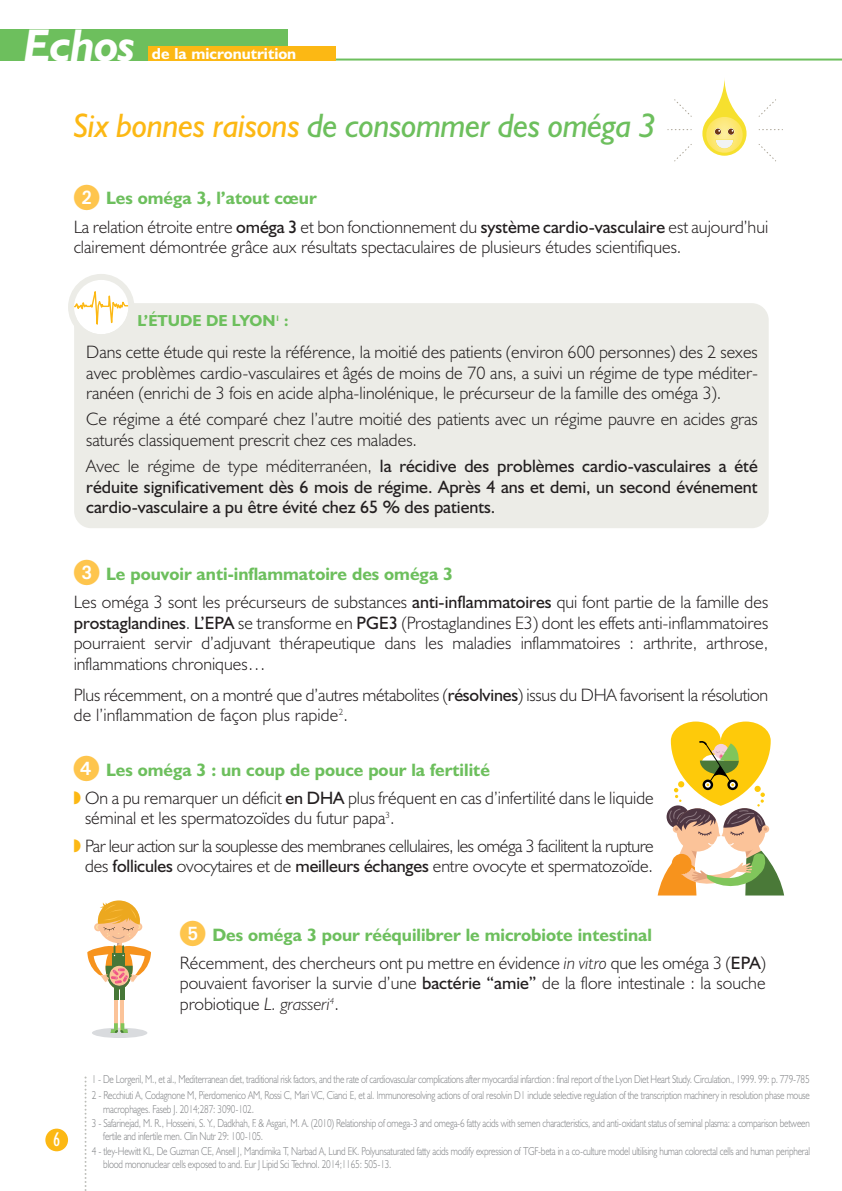
<style>
.page{position:relative;width:842px;height:1191px;background:#fff}
.page>*{position:absolute;margin:0;border:0;box-sizing:border-box;transform-origin:0 0}
.t1{font:italic 700 46px "Humanist 521 BT";letter-spacing:-.015em;color:#fff}
.t2{font:italic 34px "Humanist 521 BT";letter-spacing:-.015em;color:#6dbf5d}
.t3{font:condensed 20px "Humanist 521 BT";color:#fff}
.t4{font:300 18px/20.6px "Humanist 521 BT";color:#231f20}
.t5{font:18px/20.6px "Humanist 521 BT";color:#231f20;text-align:justify}
.t6{font:300 18px/27.4px "Humanist 521 BT";letter-spacing:-.025em;color:#231f20}
.t7{font:700 16px "Humanist 521 BT";color:#fff}
.t8{font:700 16px "Humanist 521 BT";color:#6dbf5d}
.t9{font:300 11.6px/14.4px "Humanist 521 BT";letter-spacing:-.02em;color:#808285;scale:.8 1}
.s1{color:#fcb814}
.s2{font-weight:700;color:#6dbf5d}
.s3{font-weight:400}
.s4{font-weight:300}
.s5{font-family:"Pi Le Je";font-weight:400;color:#fcb814}
.s6{font-style:italic}
</style>
<div class="page">
<div style="left:45px;top:1128px;width:23px;height:23px;background:#fcb814;border-radius:50%"></div>
<hr style="left:0;top:59px;width:842px;height:2px;background:#6dbf5d">
<div style="left:1px;top:29px;width:287px;height:32px;background:#6dbf5d"></div>
<div style="left:148px;top:46px;width:188px;height:15px;background:#fcb814"></div>
<div style="left:0;top:29px;width:5px;height:32px;background:#6dbf5d"></div>
<svg style="left:85px;top:1076px;width:2px;height:115px"></svg>
<div style="left:74px;top:303px;width:695px;height:225px;background:#ecece7;border-radius:17px"></div>
<svg style="left:68px;top:274px;width:66px;height:60px"></svg>
<svg style="left:658px;top:721px;width:126px;height:174px"></svg>
<div style="left:92px;top:1027px;width:55px;height:11px;background:#d9dbde;border-radius:50%"></div>
<hr style="left:121px;top:987px;width:3px;height:44px;background:#fbc399">
<hr style="left:114px;top:987px;width:4px;height:44px;background:#fbc399">
<hr style="left:114px;top:986px;width:4px;height:13px;background:#477737">
<div style="left:120px;top:986px;width:5px;height:13px;background:#477737"></div>
<svg style="left:110px;top:1023px;width:18px;height:10px"></svg>
<svg style="left:87px;top:900px;width:64px;height:89px"></svg>
<svg style="left:668px;top:129px;width:24px;height:1px"></svg>
<svg style="left:675px;top:99px;width:17px;height:18px"></svg>
<svg style="left:674px;top:144px;width:18px;height:18px"></svg>
<svg style="left:759px;top:129px;width:24px;height:1px"></svg>
<svg style="left:759px;top:99px;width:17px;height:18px"></svg>
<svg style="left:759px;top:144px;width:17px;height:18px"></svg>
<svg style="left:702px;top:78px;width:44px;height:78px"></svg>
<img style="left:708px;top:142px;width:33px;height:11px">
<h1 class="t1" style="left:24px;top:29px;width:112px">Echos</h1>
<p class="t7" style="left:152px;top:48px;width:146px">de la micronutrition</p>
<h2 class="t2" style="left:74px;top:113px;width:584px"><span class="s1">Six bonnes raisons</span> de consommer des oméga 3</h2>
<p class="t4" style="left:74px;top:186px;width:696px;line-height:28.2px;text-indent:32px"><span class="s2">Les oméga 3, l’atout cœur<br></span>La relation étroite entre <span class="s3">oméga 3</span> et bon fonctionnement du <span class="s3">système cardio-vasculaire</span> est aujourd’hui</p>
<p class="t4" style="left:74px;top:239px;width:609px">clairement démontrée grâce aux résultats spectaculaires de plusieurs études scientifiques.</p>
<p class="t8" style="left:137px;top:315px;width:153px">L’ÉTUDE DE LYON<sup>1</sup> :</p>
<p class="t4" style="left:86px;top:344px;width:673px;text-align:justify">Dans cette étude qui reste la référence, la moitié des patients (environ 600 personnes) des 2 sexes avec problèmes cardio-vasculaires et âgés de moins de 70 ans, a suivi un régime de type méditer&shy;ranéen (enrichi de 3 fois en acide alpha-linolénique, le précurseur de la famille des oméga 3).</p>
<p class="t4" style="left:86px;top:411px;width:673px">Ce régime a été comparé chez l’autre moitié des patients avec un régime pauvre en acides gras saturés classiquement prescrit chez ces malades.</p>
<p class="t5" style="left:86px;top:457px;width:673px"><span class="s4">Avec le régime de type méditerranéen,</span> la récidive des problèmes cardio-vasculaires a été réduite significativement dès 6 mois de régime. Après 4 ans et demi, un second événement cardio-vasculaire a pu être évité chez 65 % des patients.</p>
<p class="t4" style="left:74px;top:562px;width:696px;line-height:28.2px;text-indent:32px"><span class="s2">Le pouvoir anti-inflammatoire des oméga 3<br></span>Les oméga 3 sont les précurseurs de substances <span class="s3">anti-inflammatoires</span> qui font partie de la famille des</p>
<p class="t4" style="left:74px;top:614px;width:696px;text-align:justify"><span class="s3">prostaglandines</span>. <span class="s3">L’EPA</span> se transforme en <span class="s3">PGE3</span> (Prostaglandines E3) dont les effets anti-inflammatoires pourraient servir d’adjuvant thérapeutique dans les maladies inflammatoires : arthrite, arthrose, inflammations chroniques…</p>
<p class="t4" style="left:74px;top:686px;width:696px">Plus récemment, on a montré que d’autres métabolites (<span class="s3">résolvines</span>) issus du DHA favorisent la résolution de l’inflammation de façon plus rapide<sup>2</sup>.</p>
<p class="t4" style="left:74px;top:757px;width:582px;line-height:28.2px;text-indent:33px"><span class="s2">Les oméga 3 : un coup de pouce pour la fertilité<br></span><span class="s5">w</span> On a pu remarquer un déficit <span class="s3">en DHA</span> plus fréquent en cas d’infertilité dans le liquide</p>
<p class="t6" style="left:74px;top:806px;width:582px;text-indent:12px">séminal et les spermatozoïdes du futur papa<sup>3</sup>.<br><span class="s5">w</span> Par leur action sur la souplesse des membranes cellulaires, les oméga 3 facilitent la rupture</p>
<p class="t4" style="left:85px;top:858px;width:569px">des <span class="s3">follicules</span> ovocytaires et de <span class="s3">meilleurs échanges</span> entre ovocyte et spermatozoïde.</p>
<p class="t3" style="left:53px;top:1132px;width:9px">6</p>
<p class="t4" style="left:180px;top:922px;width:587px;line-height:28.2px;text-indent:32px"><span class="s2">Des oméga 3 pour rééquilibrer le microbiote intestinal<br></span>Récemment, des chercheurs ont pu mettre en évidence <span class="s6">in vitro</span> que les oméga 3 (<span class="s3">EPA</span>)</p>
<p class="t4" style="left:180px;top:975px;width:587px">pouvaient favoriser la survie d’une <span class="s3">bactérie “amie”</span> de la flore intestinale : la souche probiotique <span class="s6">L. grasseri</span><sup>4</sup>.</p>
<p class="t9" style="left:92px;top:1073px;width:899px;line-height:15.4px">1 - De Lorgeril, M., et al., Mediterranean diet, traditional risk factors, and the rate of cardiovascular complications after myocardial infarction : final report of the Lyon Diet Heart Study. Circulation., 1999. 99: p. 779-785<br>2 - Recchiuti A, Codagnone M, Pierdomenico AM, Rossi C, Mari VC, Cianci E, et al. Immunoresolving actions of oral resolvin D1 include selective regulation of the transcription machinery in resolution phase mouse</p>
<p class="t9" style="left:92px;top:1103px;width:899px;text-indent:12px">macrophages. Faseb J. 2014;287: 3090-102.<br>3 - Safarinejad, M. R., Hosseini, S. Y., Dadkhah, F. &amp; Asgari, M. A. (2010) Relationship of omega-3 and omega-6 fatty acids with semen characteristics, and anti-oxidant status of seminal plasma: a comparison between</p>
<p class="t9" style="left:92px;top:1130px;width:899px;text-indent:12px">fertile and infertile men. Clin Nutr 29: 100-105.<br>4 - tley-Hewitt KL, De Guzman CE, Ansell J, Mandimika T, Narbad A, Lund EK. Polyunsaturated fatty acids modify expression of TGF-beta in a co-culture model ultilising human colorectal cells and human peripheral</p>
<p class="t9" style="left:103px;top:1157px;width:362px">blood mononuclear cells exposed to and. Eur J Lipid Sci Technol. 2014;1165: 505-13.</p>
</div>
